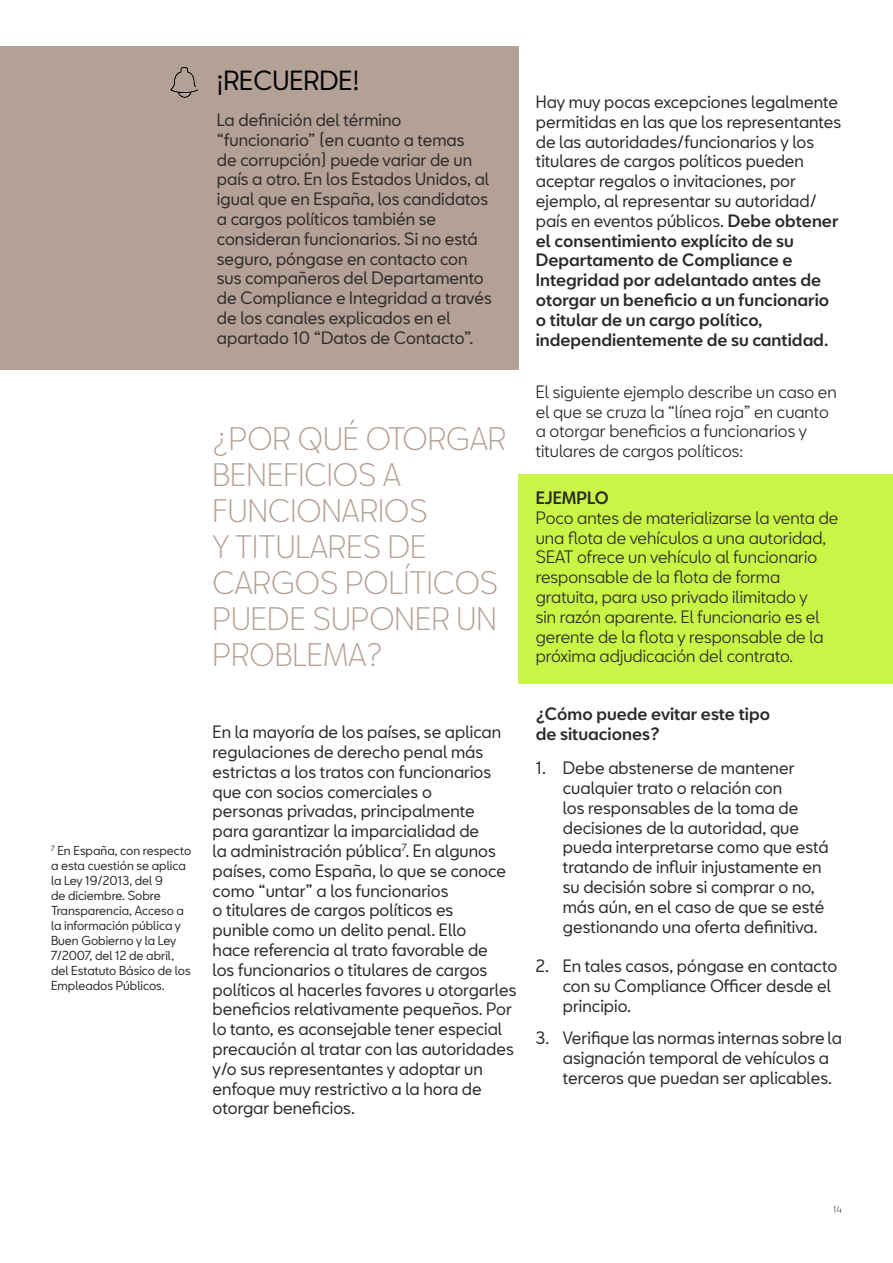
<style>
.page{position:relative;width:893px;height:1263px;background:#fff}
.page>*{position:absolute;margin:0;border:0;box-sizing:border-box;transform-origin:0 0}
.Ladillo{font:300 30px/36px "SEATBCN";color:#b3a097}
.t1{font:25.5px "SEATBCN";color:#000}
.t2{font:16.5px/19.8px "SEATBCN";color:#2c2a29}
.t3{font:16.5px/19.8px "SEATBCN";color:#2c2a29}
.t4{font:500 16.5px/19.8px "SEATBCN";color:#2c2a29}
.Texto_lateral{font:12px/15px "SEATBCN";color:#2c2a29}
.t5{font:300 9px "SEATBCN";color:#231f20}
.s1{font-weight:500}
</style>
<div class="page">
<div style="left:519px;top:475px;width:374px;height:209px;background:#c8f546"></div>
<div style="left:0;top:47px;width:519px;height:323px;background:#b3a097"></div>
<img style="left:170px;top:67px;width:28px;height:30px">
<p class="Texto_lateral" style="left:51px;top:844px;width:142px"><sup>7</sup> En España, con respecto a esta cuestión se aplica la Ley 19/2013, del 9<br>de diciembre. Sobre<br>Transparencia, Acceso a la información pública y<br>Buen Gobierno y la Ley<br>7/2007, del 12 de abril, del Estatuto Básico de los<br>Empleados Públicos.</p>
<p class="t1" style="left:217px;top:62px;width:144px">¡RECUERDE!</p>
<p class="t2" style="left:217px;top:111px;width:276px">La definición del término “funcionario” (en cuanto a temas<br>de corrupción) puede variar de un país a otro. En los Estados Unidos, al igual que en España, los candidatos a cargos políticos también se consideran funcionarios. Si no está seguro, póngase en contacto con sus compañeros del Departamento de Compliance e Integridad a través de los canales explicados en el apartado 10 “Datos de Contacto”.</p>
<p class="Ladillo" style="left:213px;top:422px;width:295px">¿POR QUÉ OTORGAR<br>BENEFICIOS A<br>FUNCIONARIOS<br>Y TITULARES DE<br>CARGOS POLÍTICOS<br>PUEDE SUPONER UN<br>PROBLEMA?</p>
<p class="t2" style="left:213px;top:723px;width:305px">En la mayoría de los países, se aplican regulaciones de derecho penal más estrictas a los tratos con funcionarios que con socios comerciales o<br>personas privadas, principalmente<br>para garantizar la imparcialidad de<br>la administración pública<sup>7</sup>. En algunos países, como España, lo que se conoce como “untar” a los funcionarios<br>o titulares de cargos políticos es<br>punible como un delito penal. Ello<br>hace referencia al trato favorable de<br>los funcionarios o titulares de cargos políticos al hacerles favores u otorgarles beneficios relativamente pequeños. Por lo tanto, es aconsejable tener especial precaución al tratar con las autoridades y/o sus representantes y adoptar un enfoque muy restrictivo a la hora de otorgar beneficios.</p>
<p class="t2" style="left:536px;top:93px;width:307px">Hay muy pocas excepciones legalmente permitidas en las que los representantes de las autoridades/funcionarios y los titulares de cargos políticos pueden aceptar regalos o invitaciones, por ejemplo, al representar su autoridad/ país en eventos públicos. <span class="s1">Debe obtener el consentimiento explícito de su Departamento de Compliance e Integridad por adelantado antes de otorgar un beneficio a un funcionario o titular de un cargo político, independientemente de su cantidad.</span></p>
<p class="t3" style="left:536px;top:383px;width:302px">El siguiente ejemplo describe un caso en el que se cruza la “línea roja” en cuanto a otorgar beneficios a funcionarios y titulares de cargos políticos:</p>
<p class="t3" style="left:536px;top:489px;width:304px"><span class="s1">EJEMPLO<br></span>Poco antes de materializarse la venta de una flota de vehículos a una autoridad, SEAT ofrece un vehículo al funcionario responsable de la flota de forma gratuita, para uso privado ilimitado y<br>sin razón aparente. El funcionario es el gerente de la flota y responsable de la próxima adjudicación del contrato.</p>
<p class="t4" style="left:536px;top:704px;width:236px">¿Cómo puede evitar este tipo de situaciones?</p>
<p class="t2" style="left:563px;top:759px;width:267px;text-indent:-27px">1. Debe abstenerse de mantener cualquier trato o relación con<br>los responsables de la toma de decisiones de la autoridad, que pueda interpretarse como que está tratando de influir injustamente en su decisión sobre si comprar o no, más aún, en el caso de que se esté gestionando una oferta definitiva.</p>
<p class="t2" style="left:563px;top:957px;width:276px;text-indent:-27px">2. En tales casos, póngase en contacto con su Compliance Officer desde el principio.</p>
<p class="t2" style="left:563px;top:1029px;width:281px;text-indent:-27px">3. Verifique las normas internas sobre la asignación temporal de vehículos a terceros que puedan ser aplicables.</p>
<p class="t5" style="left:833px;top:1203px;width:10px">14</p>
</div>
